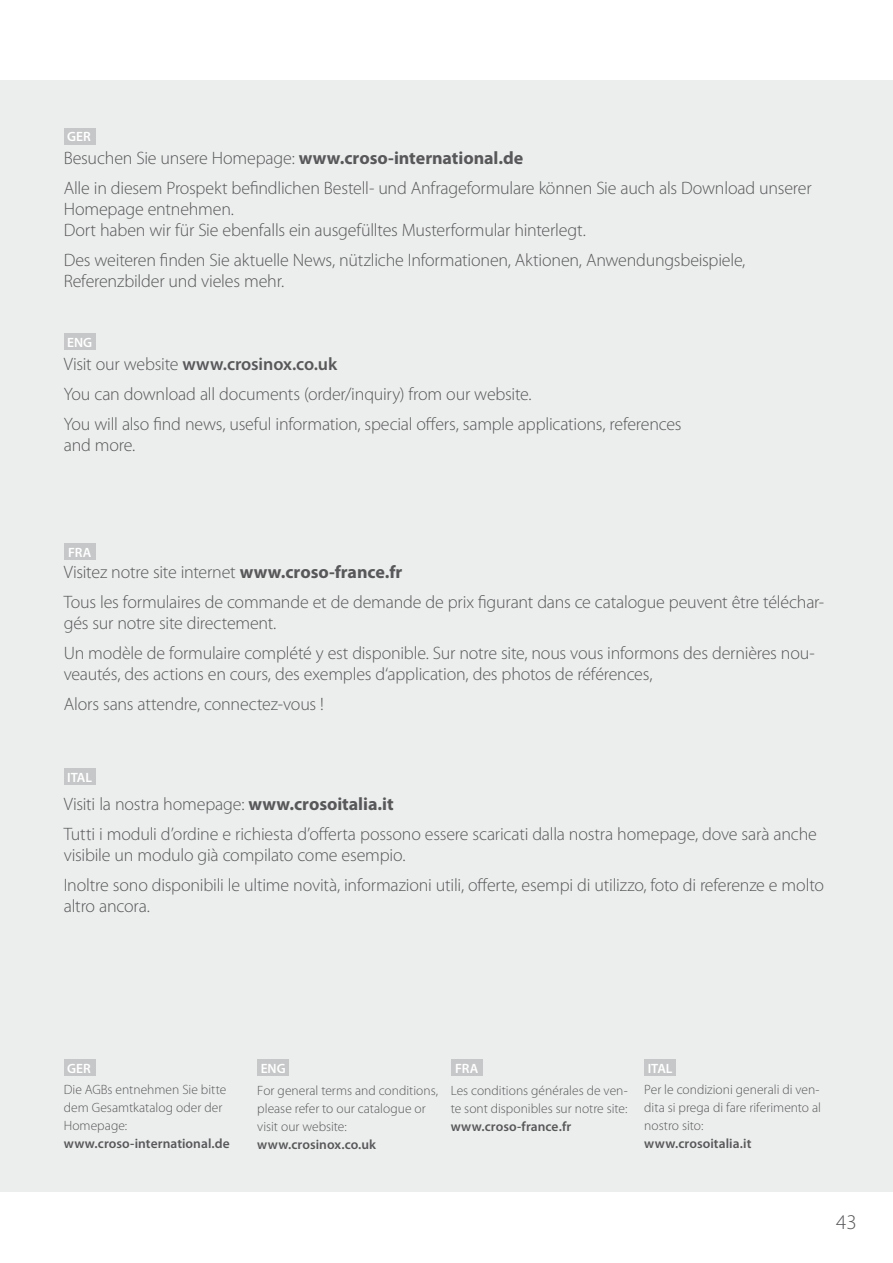
<style>
.page{position:relative;width:893px;height:1263px;background:#fff}
.page>*{position:absolute;margin:0;border:0;box-sizing:border-box;transform-origin:0 0}
.t1{font:300 21px "Myriad Pro";color:#58585a}
.t2{font:300 18px/30px "Myriad Pro";letter-spacing:-.015em;color:#58585a}
.t3{font:300 13.5px/18px "Myriad Pro";color:#58585a}
.t4{font:600 13.5px "Myriad Pro";letter-spacing:.005em;color:#58585a}
.t5{font:600 13.5px "Myriad Pro";color:#fff}
.s1{font-weight:700}
.s2{font-weight:600}
</style>
<div class="page">
<div style="left:0;top:81px;width:893px;height:1111px;background:#eceded"></div>
<div style="left:64px;top:1059px;width:32px;height:17px;background:#c6c7c8"></div>
<div style="left:257px;top:1059px;width:32px;height:17px;background:#c6c7c8"></div>
<div style="left:451px;top:1059px;width:32px;height:17px;background:#c6c7c8"></div>
<div style="left:644px;top:1059px;width:32px;height:17px;background:#c6c7c8"></div>
<div style="left:64px;top:768px;width:32px;height:17px;background:#c6c7c8"></div>
<div style="left:64px;top:543px;width:32px;height:17px;background:#c6c7c8"></div>
<div style="left:64px;top:333px;width:32px;height:17px;background:#c6c7c8"></div>
<div style="left:64px;top:128px;width:32px;height:16px;background:#c6c7c8"></div>
<p class="t5" style="left:67px;top:128px;width:25px">GER</p>
<p class="t2" style="left:64px;top:142px;width:749px">Besuchen Sie unsere Homepage: <span class="s1">www.croso-international.de<br></span>Alle in diesem Prospekt befindlichen Bestell- und Anfrageformulare können Sie auch als Download unserer</p>
<p class="t2" style="left:64px;top:198px;width:524px;line-height:21px">Homepage entnehmen.<br>Dort haben wir für Sie ebenfalls ein ausgefülltes Musterformular hinterlegt.</p>
<p class="t2" style="left:64px;top:249px;width:683px;line-height:21px">Des weiteren finden Sie aktuelle News, nützliche Informationen, Aktionen, Anwendungsbeispiele,<br>Referenzbilder und vieles mehr.</p>
<p class="t5" style="left:67px;top:334px;width:27px">ENG</p>
<p class="t2" style="left:64px;top:349px;width:619px">Visit our website <span class="s2">www.crosinox.co.uk<br></span>You can download all documents (order/inquiry) from our website.<br>You will also find news, useful information, special offers, sample applications, references</p>
<p class="t2" style="left:64px;top:430px;width:73px">and more.</p>
<p class="t5" style="left:68px;top:544px;width:25px">FRA</p>
<p class="t2" style="left:64px;top:557px;width:762px">Visitez notre site internet <span class="s1">www.croso-france.fr<br></span>Tous les formulaires de commande et de demande de prix figurant dans ce catalogue peuvent être téléchar-</p>
<p class="t2" style="left:64px;top:608px;width:752px">gés sur notre site directement.<br>Un modèle de formulaire complété y est disponible. Sur notre site, nous vous informons des dernières nou-</p>
<p class="t2" style="left:64px;top:659px;width:590px">veautés, des actions en cours, des exemples d‘application, des photos de références,<br>Alors sans attendre, connectez-vous !</p>
<p class="t5" style="left:67px;top:769px;width:26px">ITAL</p>
<p class="t2" style="left:64px;top:789px;width:755px">Visiti la nostra homepage: <span class="s1">www.crosoitalia.it<br></span>Tutti i moduli d’ordine e richiesta d’offerta possono essere scaricati dalla nostra homepage, dove sarà anche</p>
<p class="t2" style="left:64px;top:840px;width:762px">visibile un modulo già compilato come esempio.<br>Inoltre sono disponibili le ultime novità, informazioni utili, offerte, esempi di utilizzo, foto di referenze e molto</p>
<p class="t2" style="left:64px;top:891px;width:88px">altro ancora.</p>
<p class="t5" style="left:67px;top:1060px;width:25px">GER</p>
<p class="t5" style="left:261px;top:1060px;width:27px">ENG</p>
<p class="t5" style="left:455px;top:1060px;width:25px">FRA</p>
<p class="t5" style="left:648px;top:1060px;width:26px">ITAL</p>
<p class="t3" style="left:64px;top:1081px;width:164px">Die AGBs entnehmen Sie bitte dem Gesamtkatalog oder der<br>Homepage:</p>
<p class="t4" style="left:64px;top:1135px;width:168px">www.croso-international.de</p>
<p class="t3" style="left:257px;top:1081px;width:182px">For general terms and conditions, please refer to our catalogue or visit our website:</p>
<p class="t4" style="left:257px;top:1136px;width:120px">www.crosinox.co.uk</p>
<p class="t3" style="left:451px;top:1081px;width:178px">Les conditions générales de ven&shy;te sont disponibles sur notre site:</p>
<p class="t4" style="left:451px;top:1118px;width:122px">www.croso-france.fr</p>
<p class="t3" style="left:644px;top:1081px;width:178px;text-align:justify">Per le condizioni generali di ven&shy;dita si prega di fare riferimento al nostro sito:</p>
<p class="t4" style="left:644px;top:1135px;width:109px">www.crosoitalia.it</p>
<p class="t1" style="left:836px;top:1210px;width:22px">43</p>
</div>
